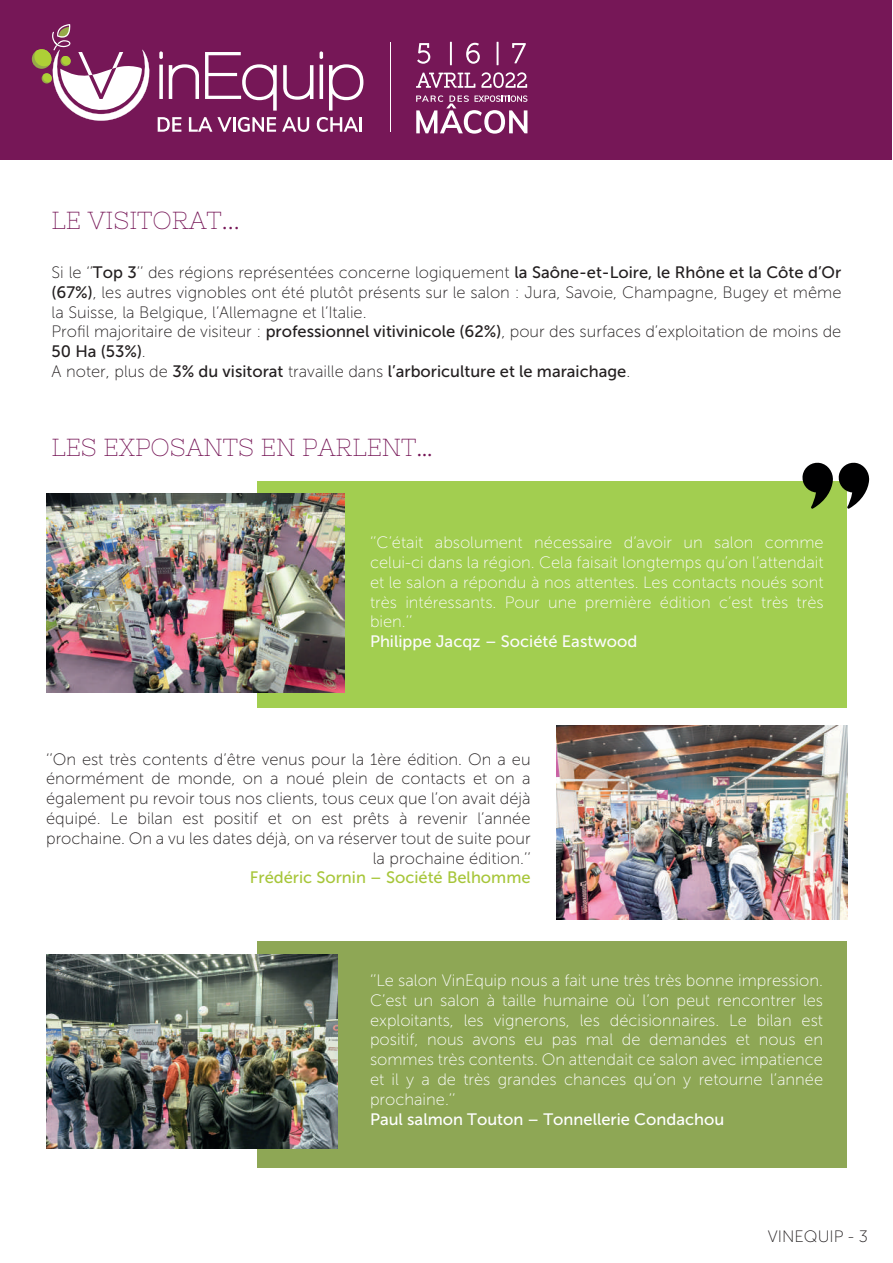
<style>
.page{position:relative;width:893px;height:1263px;background:#fff}
.page>*{position:absolute;margin:0;border:0;box-sizing:border-box;transform-origin:0 0}
.t1{font:24.6px "Nixie One";color:#761757}
.t2{font:16.5px/19.8px "Museo Sans 100";color:#231f20}
.t3{font:16.5px/19.8px "Museo Sans 100";color:#fff;text-align:justify}
.t4{font:16.5px/19.8px "Museo Sans 100";color:#fbfbfc;text-align:justify}
.t5{font:16.5px/19.8px "Museo Sans 500";color:#231f20}
.t6{font:16.5px "Museo Sans 500";color:#fff}
.t7{font:16.5px "Museo Sans 500";color:#a7c63a}
.t8{font:16.5px "Museo Sans 500";color:#fbfbfc}
.s1{font-family:"Museo Sans 500"}
.s2{font-family:"Museo Sans 100"}
</style>
<div class="page">
<div style="left:258px;top:941px;width:589px;height:226px;background:#8ea755"></div>
<div style="left:258px;top:481px;width:589px;height:227px;background:#a2ce50"></div>
<div style="left:1px;top:0;width:891px;height:160px;background:#761757"></div>
<svg style="left:159px;top:51px;width:4px;height:8px"></svg>
<svg style="left:159px;top:65px;width:4px;height:34px"></svg>
<svg style="left:169px;top:64px;width:30px;height:35px"></svg>
<svg style="left:205px;top:52px;width:72px;height:59px"></svg>
<svg style="left:283px;top:65px;width:30px;height:35px"></svg>
<svg style="left:320px;top:51px;width:3px;height:8px"></svg>
<hr style="left:320px;top:65px;width:3px;height:34px;background:#fff">
<svg style="left:329px;top:64px;width:34px;height:47px"></svg>
<svg style="left:32px;top:24px;width:118px;height:97px"></svg>
<svg style="left:158px;top:117px;width:23px;height:15px"></svg>
<svg style="left:189px;top:117px;width:87px;height:15px"></svg>
<svg style="left:282px;top:117px;width:27px;height:15px"></svg>
<svg style="left:317px;top:117px;width:45px;height:15px"></svg>
<svg style="left:416px;top:95px;width:111px;height:39px"></svg>
<svg style="left:417px;top:43px;width:13px;height:21px"></svg>
<hr style="left:450px;top:42px;width:2px;height:23px;background:#fff">
<svg style="left:466px;top:43px;width:14px;height:21px"></svg>
<svg style="left:497px;top:42px;width:1px;height:23px"></svg>
<svg style="left:512px;top:43px;width:14px;height:20px"></svg>
<svg style="left:416px;top:73px;width:59px;height:15px"></svg>
<svg style="left:481px;top:72px;width:46px;height:16px"></svg>
<hr style="left:390px;top:42px;width:1px;height:90px;background:#fff">
<img style="left:46px;top:493px;width:299px;height:199px">
<img style="left:556px;top:725px;width:291px;height:194px">
<img style="left:46px;top:955px;width:291px;height:194px">
<svg style="left:802px;top:462px;width:68px;height:47px"></svg>
<h1 class="t1" style="left:52px;top:206px;width:190px">LE VISITORAT...</h1>
<p class="t2" style="left:52px;top:263px;width:791px">Si le ‘’<span class="s1">Top 3</span>’’ des régions représentées concerne logiquement <span class="s1">la Saône-et-Loire, le Rhône et la Côte d’Or (67%)</span>, les autres vignobles ont été plutôt présents sur le salon : Jura, Savoie, Champagne, Bugey et même la Suisse, la Belgique, l’Allemagne et l’Italie.<br>Profil majoritaire de visiteur : <span class="s1">professionnel vitivinicole (62%)</span>, pour des surfaces d’exploitation de moins de</p>
<p class="t5" style="left:52px;top:342px;width:580px">50 Ha (53%)<span class="s2">.<br>A noter, plus de</span> 3% du visitorat <span class="s2">travaille dans</span> l’arboriculture et le maraichage<span class="s2">.</span></p>
<h1 class="t1" style="left:52px;top:433px;width:383px">LES EXPOSANTS EN PARLENT…</h1>
<p class="t4" style="left:370px;top:533px;width:455px">‘’C’était absolument nécessaire d’avoir un salon comme celui-ci dans la région. Cela faisait longtemps qu’on l’attendait et le salon a répondu à nos attentes. Les contacts noués sont très intéressants. Pour une première édition c’est très très bien.’’</p>
<p class="t8" style="left:370px;top:632px;width:269px">Philippe Jacqz – Société Eastwood</p>
<p class="t2" style="left:46px;top:749px;width:486px;text-align:right">‘’On est très contents d’être venus pour la 1ère édition. On a eu énormément de monde, on a noué plein de contacts et on a également pu revoir tous nos clients, tous ceux que l’on avait déjà équipé. Le bilan est positif et on est prêts à revenir l’année prochaine. On a vu les dates déjà, on va réserver tout de suite pour la prochaine édition.’’</p>
<p class="t7" style="left:250px;top:869px;width:282px">Frédéric Sornin – Société Belhomme</p>
<p class="t3" style="left:370px;top:971px;width:455px">‘’Le salon VinEquip nous a fait une très très bonne impression.<br>C’est un salon à taille humaine où l’on peut rencontrer les exploitants, les vignerons, les décisionnaires. Le bilan est positif, nous avons eu pas mal de demandes et nous en sommes très contents. On attendait ce salon avec impatience et il y a de très grandes chances qu’on y retourne l’année prochaine.’’</p>
<p class="t6" style="left:370px;top:1110px;width:356px">Paul salmon Touton – Tonnellerie Condachou</p>
<p class="t2" style="left:768px;top:1227px;width:102px">VINEQUIP - 3</p>
</div>
